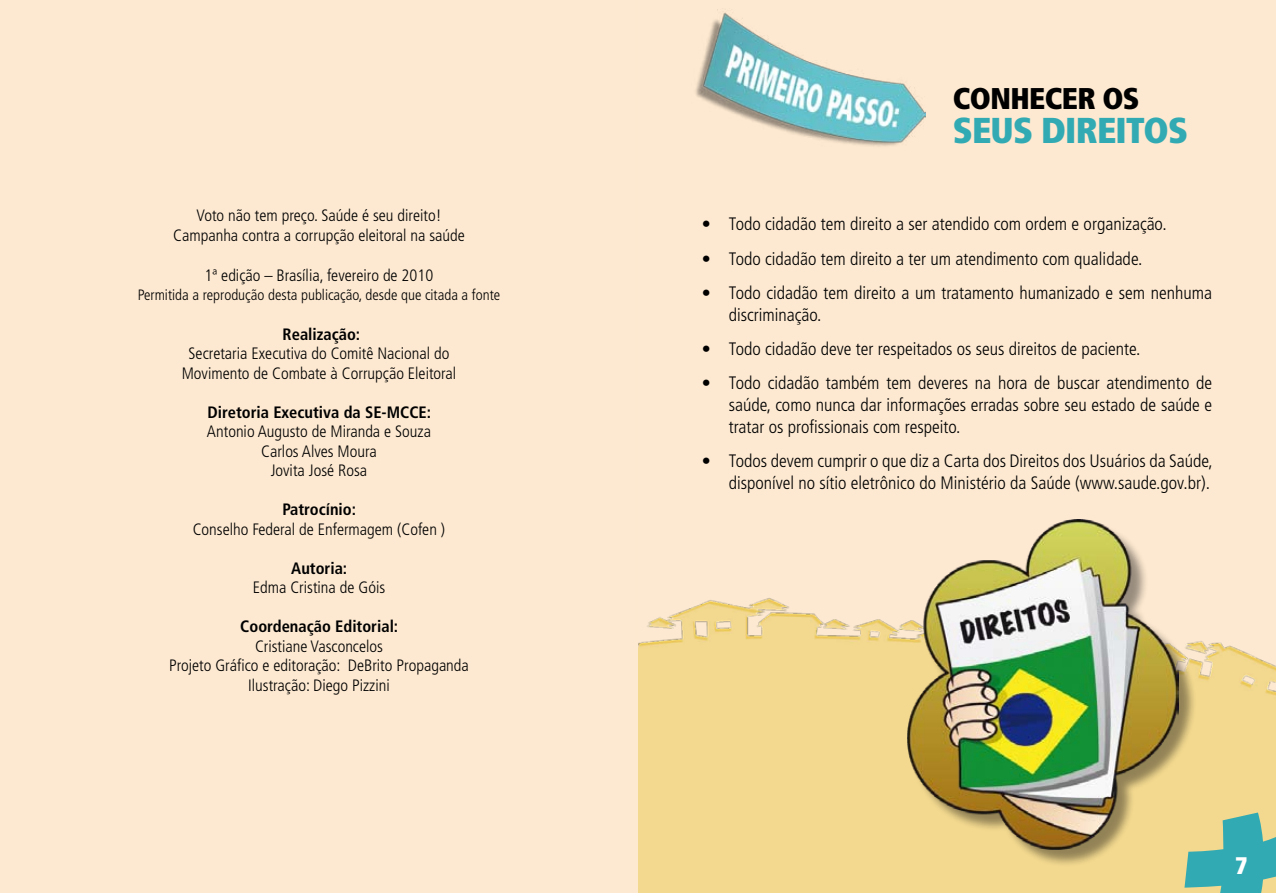
<style>
.page{position:relative;width:1276px;height:893px;background:#fde9d1}
.page>*{position:absolute;margin:0;border:0;box-sizing:border-box;transform-origin:0 0}
.t1{font:900 condensed 36px "Frutiger 87 Extra";letter-spacing:-.02em;color:#32aab3}
.t2{font:900 condensed 30px "Frutiger 87 Extra";letter-spacing:-.02em;color:#000}
.t3{font:900 condensed 24px "Frutiger 87 Extra";color:#fff}
.t4{font:condensed 18px/21.6px "Frutiger 47 Light";color:#000}
.t5{font:condensed 16.5px/19.5px "Frutiger 47 Light";color:#000;text-align:center}
.t6{font:condensed 16.5px "Frutiger 67 Bold";color:#000}
.t7{font:condensed 15px "Frutiger 47 Light";color:#000}
</style>
<div class="page">
<img style="left:638px;top:591px;width:638px;height:302px">
<img style="left:691px;top:9px;width:234px;height:142px">
<div style="left:909px;top:522px;width:294px;height:352px;background:#000;opacity:.4"></div>
<img style="left:907px;top:520px;width:271px;height:329px">
<svg style="left:1184px;top:812px;width:92px;height:81px;background:#75baa6"></svg>
<p class="t5" style="left:173px;top:205px;width:293px;line-height:20.2px">Voto não tem preço. Saúde é seu direito!<br>Campanha contra a corrupção eleitoral na saúde</p>
<p class="t5" style="left:205px;top:265px;width:230px">1ª edição – Brasília, fevereiro de 2010</p>
<p class="t7" style="left:138px;top:287px;width:364px">Permitida a reprodução desta publicação, desde que citada a fonte</p>
<p class="t6" style="left:283px;top:324px;width:79px">Realização:</p>
<p class="t5" style="left:182px;top:344px;width:276px">Secretaria Executiva do Comitê Nacional do<br>Movimento de Combate à Corrupção Eleitoral</p>
<p class="t6" style="left:207px;top:402px;width:225px">Diretoria Executiva da SE-MCCE:</p>
<p class="t5" style="left:207px;top:422px;width:226px">Antonio Augusto de Miranda e Souza<br>Carlos Alves Moura<br>Jovita José Rosa</p>
<p class="t6" style="left:282px;top:500px;width:75px">Patrocínio:</p>
<p class="t5" style="left:193px;top:519px;width:254px">Conselho Federal de Enfermagem (Cofen )</p>
<p class="t6" style="left:291px;top:558px;width:57px">Autoria:</p>
<p class="t5" style="left:253px;top:578px;width:134px">Edma Cristina de Góis</p>
<p class="t6" style="left:240px;top:617px;width:159px">Coordenação Editorial:</p>
<p class="t5" style="left:169px;top:636px;width:301px">Cristiane Vasconcelos<br>Projeto Gráfico e editoração: DeBrito Propaganda<br>Ilustração: Diego Pizzini</p>
<h2 class="t2" style="left:952px;top:80px;width:188px">CONHECER OS</h2>
<h1 class="t1" style="left:952px;top:109px;width:237px">SEUS DIREITOS</h1>
<p class="t4" style="left:702px;top:214px;width:466px">• Todo cidadão tem direito a ser atendido com ordem e organização.</p>
<p class="t4" style="left:702px;top:248px;width:442px">• Todo cidadão tem direito a ter um atendimento com qualidade.</p>
<p class="t4" style="left:729px;top:282px;width:485px;text-indent:-27px">• Todo cidadão tem direito a um tratamento humanizado e sem nenhuma discriminação.</p>
<p class="t4" style="left:702px;top:338px;width:440px">• Todo cidadão deve ter respeitados os seus direitos de paciente.</p>
<p class="t4" style="left:729px;top:373px;width:485px;text-align:justify;text-indent:-27px">• Todo cidadão também tem deveres na hora de buscar atendimento de saúde, como nunca dar informações erradas sobre seu estado de saúde e tratar os profissionais com respeito.</p>
<p class="t4" style="left:702px;top:450px;width:512px;text-align:right">• Todos devem cumprir o que diz a Carta dos Direitos dos Usuários da Saúde, disponível no sítio eletrônico do Ministério da Saúde (www.saude.gov.br).</p>
<h3 class="t3" style="left:1235px;top:851px;width:14px">7</h3>
</div>
